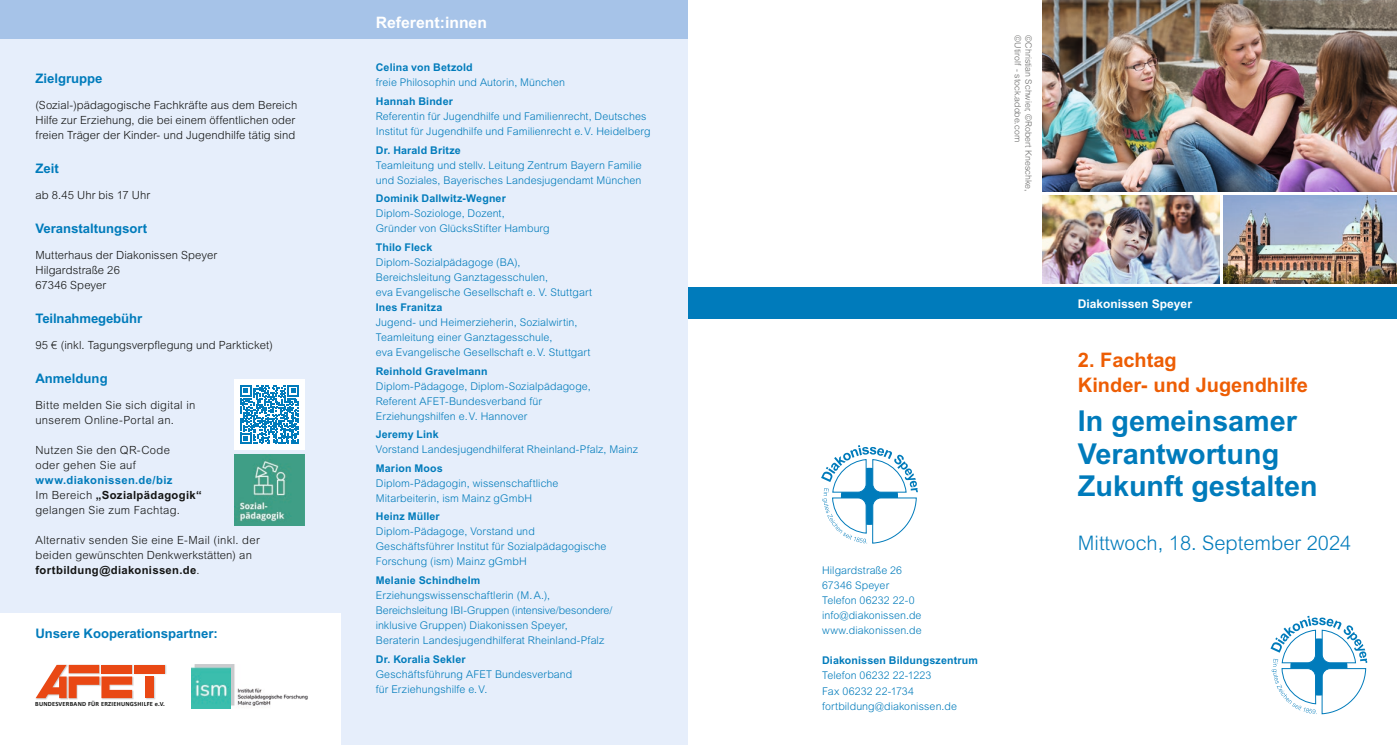
<style>
.page{position:relative;width:1397px;height:745px;background:#fff}
.page>*{position:absolute;margin:0;border:0;box-sizing:border-box;transform-origin:0 0}
.t1{font:700 28.75px/32.5px "Arial MT Std";color:#007bbb}
.t2{font:700 20px/25px "Arial MT Std";color:#ed5d04}
.t3{font:300 20px "Arial MT Std";color:#007bbb}
.t4{font:700 15.75px "Arial MT Std";color:#fff}
.t5{font:700 13.12px "Arial MT Std";color:#007bbb}
.t6{font:700 12px "Arial MT Std";color:#fff}
.t7{font:300 11.25px/15px "Arial MT Std";letter-spacing:.01em;color:#131413}
.t8{font:300 10.62px/15px "Arial MT Std";letter-spacing:.01em;color:#007bbb}
.t9{font:700 10.62px "Arial MT Std";letter-spacing:.015em;color:#007bbb}
.t10{font:300 8.75px "Arial MT Std";color:#686867}
.t11{font:700 6.38px "Calibri";letter-spacing:.035em;color:#131413}
.s1{font-weight:700;color:#007bbb}
.s2{font-weight:700}
</style>
<div class="page">
<div style="left:0;top:287px;width:1396px;height:32px;background:#007bbb"></div>
<div style="left:0;top:0;width:687px;height:39px;background:#a6c3e8"></div>
<div style="left:0;top:39px;width:687px;height:705px;background:#e6eefb"></div>
<div style="left:0;top:613px;width:340px;height:131px;background:#fff"></div>
<img style="left:1042px;top:0;width:354px;height:191px">
<img style="left:1042px;top:195px;width:177px;height:88px">
<img style="left:1223px;top:195px;width:173px;height:88px">
<img style="left:234px;top:454px;width:71px;height:71px">
<div style="left:234px;top:379px;width:71px;height:71px;background:#fff"></div>
<svg style="left:240px;top:385px;width:58px;height:58px"></svg>
<img style="left:36px;top:697px;width:32px;height:2px">
<img style="left:132px;top:665px;width:35px;height:9px">
<div style="left:134px;top:664px;width:31px;height:8px;background:#e94814"></div>
<img style="left:146px;top:677px;width:9px;height:22px">
<div style="left:146px;top:676px;width:8px;height:21px;background:#e94814"></div>
<img style="left:69px;top:676px;width:65px;height:23px">
<svg style="left:36px;top:664px;width:96px;height:33px"></svg>
<img style="left:191px;top:664px;width:117px;height:43px">
<svg style="left:1270px;top:615px;width:96px;height:99px"></svg>
<svg style="left:821px;top:445px;width:96px;height:98px"></svg>
<p class="t5" style="left:35px;top:70px;width:69px">Zielgruppe</p>
<p class="t7" style="left:35px;top:97px;width:263px">(Sozial-)pädagogische Fachkräfte aus dem Bereich<br>Hilfe zur Erziehung, die bei einem öffentlichen oder freien Träger der Kinder- und Jugendhilfe tätig sind</p>
<p class="t5" style="left:35px;top:160px;width:25px">Zeit</p>
<p class="t7" style="left:35px;top:187px;width:116px">ab 8.45 Uhr bis 17 Uhr</p>
<p class="t5" style="left:35px;top:220px;width:113px">Veranstaltungsort</p>
<p class="t7" style="left:35px;top:247px;width:183px">Mutterhaus der Diakonissen Speyer<br>Hilgardstraße 26<br>67346 Speyer</p>
<p class="t5" style="left:35px;top:310px;width:108px">Teilnahmegebühr</p>
<p class="t7" style="left:35px;top:337px;width:239px">95 € (inkl. Tagungsverpflegung und Parkticket)</p>
<p class="t5" style="left:35px;top:370px;width:74px">Anmeldung</p>
<p class="t7" style="left:35px;top:397px;width:161px">Bitte melden Sie sich digital in unserem Online-Portal an.</p>
<p class="t7" style="left:35px;top:442px;width:136px">Nutzen Sie den QR-Code oder gehen Sie auf</p>
<p class="t7" style="left:35px;top:472px;width:168px"><span class="s1">www.diakonissen.de/biz<br></span>Im Bereich <span class="s2">„Sozialpädagogik“ </span>gelangen Sie zum Fachtag.</p>
<p class="t7" style="left:35px;top:532px;width:226px">Alternativ senden Sie eine E-Mail (inkl. der beiden gewünschten Denkwerkstätten) an <span class="s2">fortbildung@diakonissen.de</span>.</p>
<p class="t5" style="left:35px;top:625px;width:184px">Unsere Kooperationspartner:</p>
<p class="t11" style="left:35px;top:698px;width:131px">BUNDESVERBAND FÜR ERZIEHUNGSHILFE e.V.</p>
<h3 class="t4" style="left:376px;top:13px;width:113px">Referent:innen</h3>
<p class="t9" style="left:376px;top:61px;width:98px">Celina von Betzold</p>
<p class="t8" style="left:376px;top:75px;width:191px">freie Philosophin und Autorin, München</p>
<p class="t9" style="left:376px;top:95px;width:78px">Hannah Binder</p>
<p class="t8" style="left:376px;top:109px;width:276px">Referentin für Jugendhilfe und Familienrecht, Deutsches<br>Institut für Jugendhilfe und Familienrecht e. V. Heidelberg</p>
<p class="t9" style="left:376px;top:143px;width:86px">Dr. Harald Britze</p>
<p class="t8" style="left:376px;top:157px;width:267px">Teamleitung und stellv. Leitung Zentrum Bayern Familie und Soziales, Bayerisches Landesjugend amt München</p>
<p class="t9" style="left:376px;top:192px;width:131px">Dominik Dallwitz-Wegner</p>
<p class="t8" style="left:376px;top:206px;width:175px">Diplom-Soziologe, Dozent,<br>Gründer von GlücksStifter Hamburg</p>
<p class="t9" style="left:376px;top:241px;width:58px">Thilo Fleck</p>
<p class="t8" style="left:376px;top:254px;width:218px">Diplom-Sozialpädagoge (BA),<br>Bereichsleitung Ganztagesschulen,<br>eva Evangelische Gesellschaft e. V. Stuttgart</p>
<p class="t9" style="left:376px;top:301px;width:68px">Ines Franitza</p>
<p class="t8" style="left:376px;top:314px;width:216px">Jugend- und Heimerzieherin, Sozialwirtin,<br>Teamleitung einer Ganztagesschule,<br>eva Evangelische Gesellschaft e. V. Stuttgart</p>
<p class="t9" style="left:376px;top:364px;width:113px">Reinhold Gravelmann</p>
<p class="t8" style="left:376px;top:378px;width:216px">Diplom-Pädagoge, Diplom-Sozialpädagoge,<br>Referent AFET-Bundesverband für<br>Erziehungshilfen e. V. Hannover</p>
<p class="t9" style="left:376px;top:428px;width:64px">Jeremy Link</p>
<p class="t8" style="left:376px;top:441px;width:264px">Vorstand Landesjugendhilferat Rheinland-Pfalz, Mainz</p>
<p class="t9" style="left:376px;top:461px;width:68px">Marion Moos</p>
<p class="t8" style="left:376px;top:475px;width:184px">Diplom-Pädagogin, wissenschaftliche<br>Mitarbeiterin, ism Mainz gGmbH</p>
<p class="t9" style="left:376px;top:510px;width:65px">Heinz Müller</p>
<p class="t8" style="left:376px;top:524px;width:232px">Diplom-Pädagoge, Vorstand und<br>Geschäftsführer Institut für Sozialpädagogische<br>Forschung (ism) Mainz gGmbH</p>
<p class="t9" style="left:376px;top:573px;width:106px">Melanie Schindhelm</p>
<p class="t8" style="left:376px;top:587px;width:238px">Erziehungswissenschaftlerin (M. A.), Bereichsleitung IBI-Gruppen (intensive/besondere/ inklusive Gruppen) Diakonissen Speyer, Beraterin Landesjugendhilferat Rheinland-Pfalz</p>
<p class="t9" style="left:376px;top:652px;width:91px">Dr. Koralia Sekler</p>
<p class="t8" style="left:376px;top:666px;width:198px">Geschäftsführung AFET Bundesverband für Erziehungshilfe e. V.</p>
<p class="t10" style="left:1022px;top:35px;width:108px;rotate:90deg">©Utirolf - stock.adobe.com</p>
<p class="t10" style="left:1033px;top:35px;width:157px;rotate:90deg">©Christian Schwier, ©Robert Kneschke,</p>
<p class="t8" style="left:822px;top:562px;width:101px">Hilgardstraße 26<br>67346 Speyer<br>Telefon 06232 22-0 info@diakonissen.de www.diakonissen.de</p>
<p class="t9" style="left:822px;top:653px;width:157px">Diakonissen Bildungszentrum</p>
<p class="t8" style="left:822px;top:667px;width:136px">Telefon 06232 22-1223<br>Fax 06232 22-1734 fortbildung@diakonissen.de</p>
<p class="t6" style="left:1077px;top:296px;width:116px">Diakonissen Speyer</p>
<h2 class="t2" style="left:1077px;top:346px;width:232px">2. Fachtag<br>Kinder- und Jugendhilfe</h2>
<h1 class="t1" style="left:1077px;top:404px;width:241px">In gemeinsamer<br>Verantwortung<br>Zukunft gestalten</h1>
<h2 class="t3" style="left:1077px;top:531px;width:275px">Mittwoch, 18. September 2024</h2>
</div>
